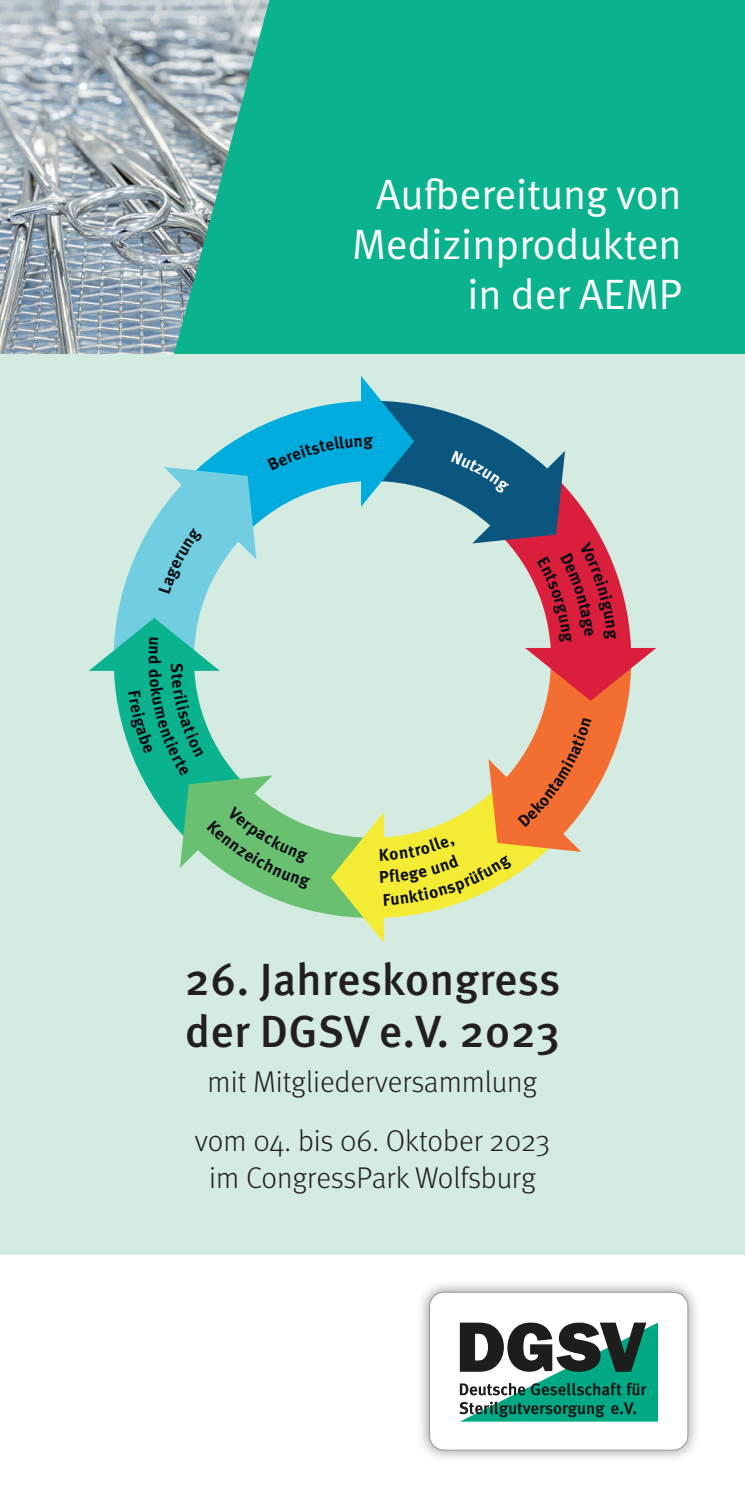
<style>
.page{position:relative;width:745px;height:1489px;background:#fff}
.page>*{position:absolute;margin:0;border:0;box-sizing:border-box;transform-origin:0 0}
.Text{font:500 45px/52.5px "Meta OT";color:#231f20}
.Fließtext{font:42.5px/50px "DGUV Meta";color:#fff;text-align:right}
.Text-2{font:300 30px/37.5px "Meta OT";color:#231f20;text-align:center}
</style>
<div class="page">
<img style="left:0;top:0;width:168px;height:354px">
<svg style="left:168px;top:0;width:576px;height:354px;background:#19b391"></svg>
<div style="left:0;top:354px;width:744px;height:900px;background:#d4ebe2"></div>
<div style="left:416px;top:1279px;width:284px;height:183px;background:#231f20;opacity:.5"></div>
<div style="left:429px;top:1292px;width:258px;height:157px;background:#fff;border-radius:15px"></div>
<div style="left:429px;top:1291px;width:258px;height:159px;border:1px solid #9d9d9c;border-radius:15px"></div>
<svg style="left:459px;top:1322px;width:198px;height:99px"></svg>
<svg style="left:89px;top:376px;width:567px;height:564px"></svg>
<p class="Fließtext" style="left:352px;top:171px;width:331px">Aufbereitung von<br>Medizinprodukten in der AEMP</p>
<p class="Text" style="left:185px;top:953px;width:377px">26. Jahreskongress der DGSV e.V. 2023</p>
<p class="Text-2" style="left:207px;top:1063px;width:331px">mit Mitgliederversammlung</p>
<p class="Text-2" style="left:195px;top:1122px;width:356px">vom 04. bis 06. Oktober 2023 im CongressPark Wolfsburg</p>
</div>
